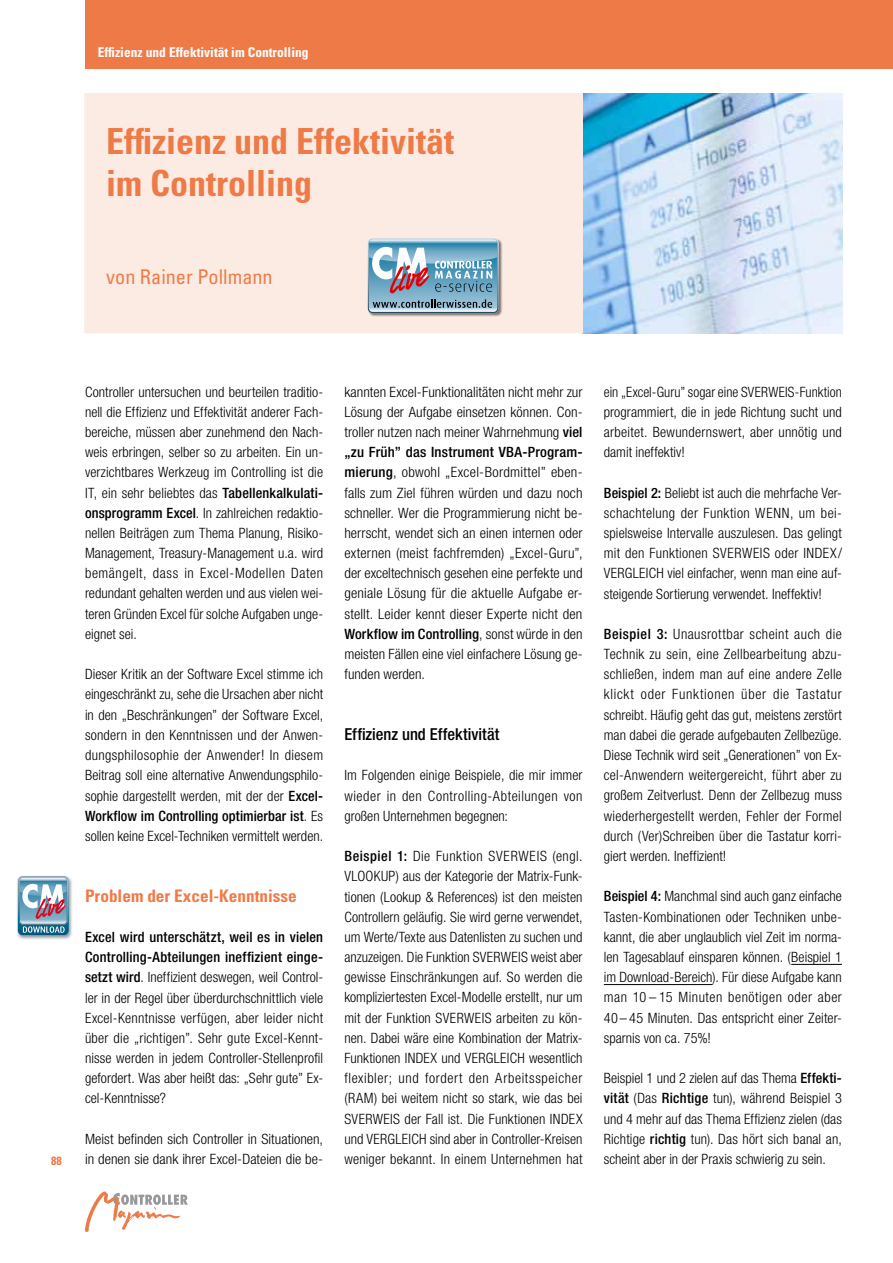
<style>
.page{position:relative;width:893px;height:1263px;background:#fff}
.page>*{position:absolute;margin:0;border:0;box-sizing:border-box;transform-origin:0 0}
.t1{font:700 condensed 36px/42px "Univers LT Std";color:#ee7b47}
.t2{font:condensed 20.25px "Univers LT Std";color:#ee7b47}
.t3{font:700 condensed 17.25px "Univers LT Std";color:#ee7b47}
.t4{font:500 condensed 16.5px "Helvetica Neue LT Std";color:#000}
.t5{font:300 condensed 14.25px/20.2px "Helvetica Neue LT Std";letter-spacing:.005em;color:#000;text-align:justify}
.t6{font:700 condensed 13.5px "Univers LT Std";color:#fff}
.t7{font:700 condensed 12px "Univers LT Std";color:#ee7b47}
.s1{font-weight:500}
</style>
<div class="page">
<svg style="left:181px;top:1194px;width:7px;height:11px"></svg>
<img style="left:85px;top:1191px;width:96px;height:41px">
<div style="left:85px;top:0;width:808px;height:68px;background:#ee7b47"></div>
<hr style="left:791px;top:964px;width:51px;height:1px;background:#000">
<hr style="left:604px;top:984px;width:108px;height:1px;background:#000">
<img style="left:582px;top:94px;width:260px;height:239px">
<div style="left:85px;top:94px;width:497px;height:239px;background:#fcebe3"></div>
<img style="left:17px;top:877px;width:55px;height:63px">
<svg style="left:18px;top:876px;width:51px;height:59px;background:#8ba4b7"></svg>
<div style="left:368px;top:239px;width:134px;height:78px;background:#000;opacity:.5"></div>
<img style="left:368px;top:238px;width:130px;height:75px">
<svg style="left:369px;top:239px;width:128px;height:73px;background:#89abc0"></svg>
<p class="t6" style="left:98px;top:43px;width:212px">Effizienz und Effektivität im Controlling</p>
<h1 class="t1" style="left:106px;top:120px;width:350px">Effizienz und Effektivität im Controlling</h1>
<h2 class="t2" style="left:106px;top:264px;width:168px">von Rainer Pollmann</h2>
<p class="t7" style="left:51px;top:1154px;width:12px">88</p>
<p class="t5" style="left:85px;top:381px;width:240px">Controller untersuchen und beurteilen traditio&shy;nell die Effizienz und Effektivität anderer Fach&shy;bereiche, müssen aber zunehmend den Nach&shy;weis erbringen, selber so zu arbeiten. Ein un&shy;verzichtbares Werkzeug im Controlling ist die IT, ein sehr beliebtes das <span class="s1">Tabellenkalkulati&shy;onsprogramm Excel</span>. In zahlreichen redaktio&shy;nellen Beiträgen zum Thema Planung, Risiko-Management, Treasury-Management u.a. wird bemängelt, dass in Excel-Modellen Daten redundant gehalten werden und aus vielen wei&shy;teren Gründen Excel für solche Aufgaben unge&shy;eignet sei.</p>
<p class="t5" style="left:85px;top:664px;width:240px">Dieser Kritik an der Software Excel stimme ich eingeschränkt zu, sehe die Ursachen aber nicht in den „Beschränkungen” der Software Excel, sondern in den Kenntnissen und der Anwen&shy;dungsphilosophie der Anwender! In diesem Beitrag soll eine alternative Anwendungsphilo&shy;sophie dargestellt werden, mit der der <span class="s1">Excel-Workflow im Controlling optimierbar ist</span>. Es sollen keine Excel-Techniken vermittelt werden.</p>
<p class="t3" style="left:85px;top:885px;width:213px">Problem der Excel-Kenntnisse</p>
<p class="t5" style="left:85px;top:927px;width:240px"><span class="s1">Excel wird unterschätzt, weil es in vielen Controlling-Abteilungen ineffizient einge&shy;setzt wird</span>. Ineffizient deswegen, weil Control&shy;ler in der Regel über überdurchschnittlich viele Excel-Kenntnisse verfügen, aber leider nicht über die „richtigen”. Sehr gute Excel-Kennt&shy;nisse werden in jedem Controller-Stellenprofil gefordert. Was aber heißt das: „Sehr gute” Ex&shy;cel-Kenntnisse?</p>
<p class="t5" style="left:85px;top:1129px;width:240px">Meist befinden sich Controller in Situationen, in denen sie dank ihrer Excel-Dateien die be-</p>
<p class="t5" style="left:344px;top:381px;width:240px">kannten Excel-Funktionalitäten nicht mehr zur Lösung der Aufgabe einsetzen können. Con&shy;troller nutzen nach meiner Wahrnehmung <span class="s1">viel „zu Früh” das Instrument VBA-Program&shy;mierung</span>, obwohl „Excel-Bordmittel” eben&shy;falls zum Ziel führen würden und dazu noch schneller. Wer die Programmierung nicht be&shy;herrscht, wendet sich an einen internen oder externen (meist fachfremden) „Excel-Guru”, der exceltechnisch gesehen eine perfekte und geniale Lösung für die aktuelle Aufgabe er&shy;stellt. Leider kennt dieser Experte nicht den <span class="s1">Workflow im Controlling</span>, sonst würde in den meisten Fällen eine viel einfachere Lösung ge&shy;funden werden.</p>
<p class="t4" style="left:344px;top:724px;width:156px">Effizienz und Effektivität</p>
<p class="t5" style="left:344px;top:765px;width:240px">Im Folgenden einige Beispiele, die mir immer wieder in den Controlling-Abteilungen von großen Unternehmen begegnen:</p>
<p class="t5" style="left:344px;top:846px;width:240px"><span class="s1">Beispiel 1:</span> Die Funktion SVERWEIS (engl.<br>VLOOKUP) aus der Kategorie der Matrix-Funk&shy;tionen (Lookup &amp; References) ist den meisten Controllern geläufig. Sie wird gerne verwendet, um Werte/Texte aus Datenlisten zu suchen und anzuzeigen. Die Funktion SVERWEIS weist aber gewisse Einschränkungen auf. So werden die kompliziertesten Excel-Modelle erstellt, nur um mit der Funktion SVERWEIS arbeiten zu kön&shy;nen. Dabei wäre eine Kombination der Matrix-Funktionen INDEX und VERGLEICH wesentlich flexibler; und fordert den Arbeitsspeicher (RAM) bei weitem nicht so stark, wie das bei SVERWEIS der Fall ist. Die Funktionen INDEX und VERGLEICH sind aber in Controller-Kreisen weniger bekannt. In einem Unternehmen hat</p>
<p class="t5" style="left:604px;top:381px;width:240px">ein „Excel-Guru” sogar eine SVERWEIS-Funktion programmiert, die in jede Richtung sucht und arbeitet. Bewundernswert, aber unnötig und damit ineffektiv!</p>
<p class="t5" style="left:604px;top:482px;width:240px"><span class="s1">Beispiel 2:</span> Beliebt ist auch die mehrfache Ver&shy;schachtelung der Funktion WENN, um bei&shy;spielsweise Intervalle auszulesen. Das gelingt mit den Funktionen SVERWEIS oder INDEX/ VERGLEICH viel einfacher, wenn man eine auf&shy;steigende Sortierung verwendet. Ineffektiv!</p>
<p class="t5" style="left:604px;top:624px;width:240px"><span class="s1">Beispiel 3:</span> Unausrottbar scheint auch die Technik zu sein, eine Zellbearbeitung abzu&shy;schließen, indem man auf eine andere Zelle klickt oder Funktionen über die Tastatur schreibt. Häufig geht das gut, meistens zerstört man dabei die gerade aufgebauten Zellbezüge.<br>Diese Technik wird seit „Generationen” von Ex&shy;cel-Anwendern weitergereicht, führt aber zu großem Zeitverlust. Denn der Zellbezug muss wiederhergestellt werden, Fehler der Formel durch (Ver)Schreiben über die Tastatur korri&shy;giert werden. Ineffizient!</p>
<p class="t5" style="left:604px;top:886px;width:240px"><span class="s1">Beispiel 4:</span> Manchmal sind auch ganz einfache Tasten-Kombinationen oder Techniken unbe&shy;kannt, die aber unglaublich viel Zeit im norma&shy;len Tagesablauf einsparen können. (Beispiel 1 im Download-Bereich). Für diese Aufgabe kann man 10 – 15 Minuten benötigen oder aber 40 – 45 Minuten. Das entspricht einer Zeiter&shy;sparnis von ca. 75%!</p>
<p class="t5" style="left:604px;top:1068px;width:240px">Beispiel 1 und 2 zielen auf das Thema <span class="s1">Effekti&shy;vität</span> (Das <span class="s1">Richtige</span> tun), während Beispiel 3 und 4 mehr auf das Thema Effizienz zielen (das Richtige <span class="s1">richtig</span> tun). Das hört sich banal an, scheint aber in der Praxis schwierig zu sein.</p>
</div>
